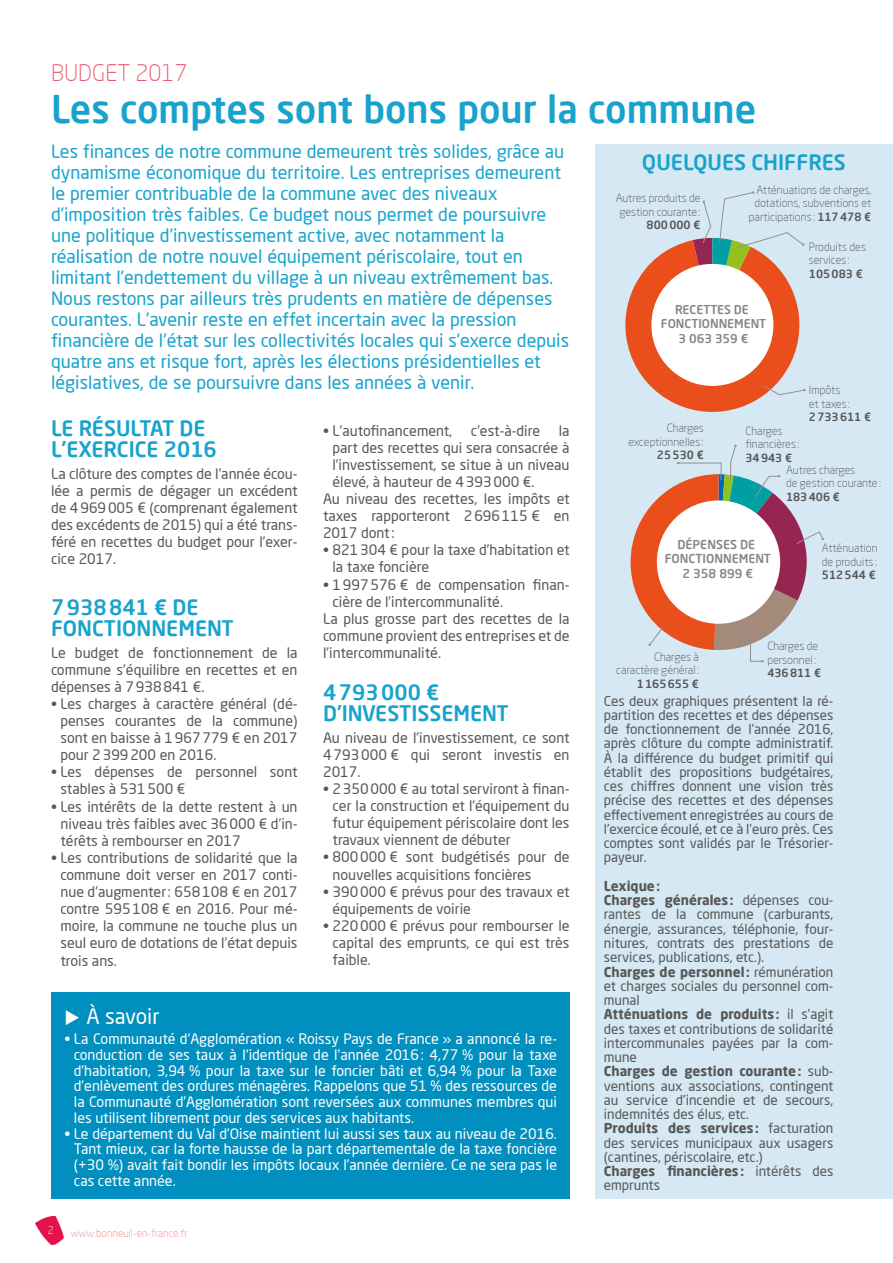
<style>
.page{position:relative;width:893px;height:1263px;background:#fff}
.page>*{position:absolute;margin:0;border:0;box-sizing:border-box;transform-origin:0 0}
.t1{font:500 37.5px "Neo Sans Pro";color:#17a3cc}
.t2{font:300 22.5px "Neo Sans Pro";color:#eb5669}
.t3{font:500 21px/21px "Neo Sans Pro";color:#17a3cc}
.t4{font:21px "Neo Sans Pro";color:#fff}
.t5{font:18px/21px "Neo Sans Pro";color:#17a3cc}
.t6{font:14.25px/17.1px "Neo Sans Pro";color:#575756;text-align:justify}
.t7{font:14.25px/15.8px "Neo Sans Pro";color:#fff;text-align:justify}
.t8{font:13.5px/14.2px "Neo Sans Pro";color:#575756;text-align:justify}
.t9{font:500 12.15px/14.5px "Neo Sans Pro";color:#878787;text-align:center}
.t10{font:300 11.25px/13.5px "Neo Sans Pro";color:#575756}
.t11{font:500 11.25px "Neo Sans Pro";color:#575756}
.t12{font:300 10.5px "Neo Sans Pro";color:#f0878c}
.t13{font:300 10.5px "Neo Sans Pro";color:#f3f2ee}
.s1{font-weight:500}
.s2{font-weight:700}
</style>
<div class="page">
<img style="left:35px;top:1217px;width:30px;height:28px">
<div style="left:595px;top:144px;width:298px;height:1055px;background:#d6e8f4"></div>
<div style="left:52px;top:992px;width:518px;height:207px;background:#008fbe"></div>
<svg style="left:625px;top:191px;width:181px;height:221px"></svg>
<svg style="left:631px;top:445px;width:193px;height:217px"></svg>
<h2 class="t2" style="left:51px;top:59px;width:138px">BUDGET 2017</h2>
<h1 class="t1" style="left:51px;top:85px;width:707px">Les comptes sont bons pour la commune</h1>
<p class="t5" style="left:51px;top:141px;width:519px">Les finances de notre commune demeurent très solides, grâce au dynamisme économique du territoire. Les entreprises demeurent le premier contribuable de la commune avec des niveaux d’imposition très faibles. Ce budget nous permet de poursuivre une politique d’investissement active, avec notamment la réalisation de notre nouvel équipement périscolaire, tout en limitant l’endettement du village à un niveau extrêmement bas.<br>Nous restons par ailleurs très prudents en matière de dépenses courantes. L’avenir reste en effet incertain avec la pression financière de l’état sur les collectivités locales qui s’exerce depuis quatre ans et risque fort, après les élections présidentielles et législatives, de se poursuivre dans les années à venir.</p>
<h3 class="t3" style="left:51px;top:418px;width:167px">LE RÉSULTAT DE<br>L’EXERCICE 2016</h3>
<p class="t6" style="left:51px;top:465px;width:248px">La clôture des comptes de l’année écou&shy;lée a permis de dégager un excédent de 4969005 € (comprenant également des excédents de 2015) qui a été trans&shy;féré en recettes du budget pour l’exer&shy;cice 2017.</p>
<h3 class="t3" style="left:51px;top:596px;width:184px">7938841 € DE<br>FONCTIONNEMENT</h3>
<p class="t6" style="left:51px;top:644px;width:248px">Le budget de fonctionnement de la commune s’équilibre en recettes et en dépenses à 7938841 €.</p>
<p class="t6" style="left:60px;top:695px;width:239px;text-indent:-9px">• Les charges à caractère général (dé&shy;penses courantes de la commune) sont en baisse à 1967779 € en 2017 pour 2399200 en 2016.</p>
<p class="t6" style="left:60px;top:763px;width:239px;text-indent:-9px">• Les dépenses de personnel sont stables à 531500 €</p>
<p class="t6" style="left:60px;top:797px;width:239px;text-indent:-9px">• Les intérêts de la dette restent à un niveau très faibles avec 36000 € d’in&shy;térêts à rembourser en 2017</p>
<p class="t6" style="left:60px;top:849px;width:239px;text-indent:-9px">• Les contributions de solidarité que la commune doit verser en 2017 conti&shy;nue d’augmenter: 658108 € en 2017 contre 595108 € en 2016. Pour mé&shy;moire, la commune ne touche plus un seul euro de dotations de l’état depuis trois ans.</p>
<p class="t6" style="left:323px;top:422px;width:131px">• L’autofinancement,</p>
<p class="t6" style="left:471px;top:422px;width:71px">c’est-à-dire</p>
<p class="t6" style="left:559px;top:422px;width:12px">la</p>
<p class="t6" style="left:332px;top:439px;width:239px">part des recettes qui sera consacrée à</p>
<p class="t6" style="left:332px;top:456px;width:238px">l’investissement, se situe à un niveau</p>
<p class="t6" style="left:332px;top:473px;width:204px">élevé, à hauteur de 4393000 €.</p>
<p class="t6" style="left:323px;top:490px;width:248px">Au niveau des recettes, les impôts et</p>
<p class="t6" style="left:323px;top:507px;width:248px">taxes rapporteront 2696115 € en</p>
<p class="t6" style="left:323px;top:524px;width:73px">2017 dont:</p>
<p class="t6" style="left:332px;top:541px;width:239px;text-indent:-9px">• 821304 € pour la taxe d’habitation et la taxe foncière</p>
<p class="t6" style="left:323px;top:576px;width:248px">• 1997576 € de compensation finan-</p>
<p class="t6" style="left:332px;top:593px;width:172px">cière de l’intercommunalité.</p>
<p class="t6" style="left:323px;top:610px;width:248px">La plus grosse part des recettes de la</p>
<p class="t6" style="left:323px;top:627px;width:248px">commune provient des entreprises et de</p>
<p class="t6" style="left:323px;top:644px;width:120px">l’intercommunalité.</p>
<h3 class="t3" style="left:323px;top:681px;width:187px">4793000 €<br>D'INVESTISSEMENT</h3>
<p class="t6" style="left:323px;top:729px;width:248px">Au niveau de l’investissement, ce sont 4793000 € qui seront investis en 2017.</p>
<p class="t6" style="left:332px;top:780px;width:239px;text-indent:-9px">• 2350000 € au total serviront à finan&shy;cer la construction et l’équipement du futur équipement périscolaire dont les travaux viennent de débuter</p>
<p class="t6" style="left:332px;top:848px;width:239px;text-indent:-9px">• 800000 € sont budgétisés pour de nouvelles acquisitions foncières</p>
<p class="t6" style="left:332px;top:883px;width:239px;text-indent:-9px">• 390000 € prévus pour des travaux et équipements de voirie</p>
<p class="t6" style="left:332px;top:917px;width:239px;text-indent:-9px">• 220000 € prévus pour rembourser le capital des emprunts, ce qui est très faible.</p>
<h3 class="t4" style="left:64px;top:1003px;width:97px">◆ À savoir</h3>
<p class="t7" style="left:74px;top:1031px;width:485px;text-indent:-9px">• La Communauté d'Agglomération « Roissy Pays de France » a annoncé la re&shy;conduction de ses taux à l’identique de l’année 2016: 4,77 % pour la taxe d’habitation, 3,94 % pour la taxe sur le foncier bâti et 6,94 % pour la Taxe d’enlèvement des ordures ménagères. Rappelons que 51 % des ressources de la Communauté d’Agglomération sont reversées aux communes membres qui les utilisent librement pour des services aux habitants.</p>
<p class="t7" style="left:74px;top:1125px;width:485px;text-indent:-9px">• Le département du Val d’Oise maintient lui aussi ses taux au niveau de 2016.<br>Tant mieux, car la forte hausse de la part départementale de la taxe foncière (+30 %) avait fait bondir les impôts locaux l’année dernière. Ce ne sera pas le cas cette année.</p>
<p class="t13" style="left:48px;top:1223px;width:8px">2</p>
<p class="t12" style="left:71px;top:1227px;width:118px">www.bonneuil-en-france.fr</p>
<h3 class="t3" style="left:642px;top:151px;width:205px">QUELQUES CHIFFRES</h3>
<p class="t10" style="left:616px;top:191px;width:86px;text-align:center">Autres produits de gestion courante:</p>
<p class="t11" style="left:647px;top:218px;width:55px">800000 €</p>
<p class="t10" style="left:749px;top:183px;width:124px;text-align:right">Atténuations de charges, dotations, subventions et participations : <span class="s1">117478 €</span></p>
<p class="t10" style="left:809px;top:240px;width:59px">Produits des services :</p>
<p class="t11" style="left:809px;top:267px;width:55px">105083 €</p>
<p class="t9" style="left:661px;top:302px;width:107px">RECETTES DE<br>FONCTIONNEMENT<br>3 063 359 €</p>
<p class="t10" style="left:809px;top:383px;width:43px">Impôts et taxes :</p>
<p class="t11" style="left:809px;top:410px;width:64px">2733611 €</p>
<p class="t10" style="left:628px;top:421px;width:77px;text-align:right">Charges exceptionnelles :</p>
<p class="t11" style="left:657px;top:448px;width:48px">25530 €</p>
<p class="t10" style="left:745px;top:424px;width:55px">Charges financières :</p>
<p class="t11" style="left:745px;top:451px;width:48px">34943 €</p>
<p class="t10" style="left:786px;top:463px;width:96px">Autres charges<br>de gestion courante:</p>
<p class="t11" style="left:786px;top:489px;width:55px">183406 €</p>
<p class="t9" style="left:665px;top:536px;width:108px">DÉPENSES DE<br>FONCTIONNEMENT<br>2 358 899 €</p>
<p class="t10" style="left:822px;top:541px;width:57px">Atténuation de produits :</p>
<p class="t11" style="left:822px;top:568px;width:55px">512544 €</p>
<p class="t10" style="left:616px;top:650px;width:84px;text-align:right">Charges à caractère général :</p>
<p class="t11" style="left:637px;top:677px;width:64px">1165655 €</p>
<p class="t10" style="left:767px;top:639px;width:52px">Charges de personnel :</p>
<p class="t11" style="left:767px;top:666px;width:55px">436811 €</p>
<p class="t8" style="left:604px;top:693px;width:231px">Ces deux graphiques présentent la ré&shy;partition des recettes et des dépenses de fonctionnement de l’année 2016, après clôture du compte administratif.<br>À la différence du budget primitif qui établit des propositions budgétaires, ces chiffres donnent une vision très précise des recettes et des dépenses effectivement enregistrées au cours de l’exercice écoulé, et ce à l’euro près. Ces comptes sont validés par le Trésorier&shy;payeur.</p>
<p class="t8" style="left:604px;top:879px;width:231px;text-align:left"><span class="s2">Lexique:<br>Charges générales:</span> dépenses cou&shy;rantes de la commune (carburants, énergie, assurances, téléphonie, four&shy;nitures, contrats des prestations de services, publications, etc.).<br><span class="s2">Charges de personnel:</span> rémunération et charges sociales du personnel com&shy;munal<br><span class="s2">Atténuations de produits:</span> il s’agit des taxes et contributions de solidarité intercommunales payées par la com&shy;mune<br><span class="s2">Charges de gestion courante:</span> sub&shy;ventions aux associations, contingent au service d’incendie et de secours, indemnités des élus, etc.<br><span class="s2">Produits des services:</span> facturation des services municipaux aux usagers (cantines, périscolaire, etc.)<br><span class="s2">Charges financières:</span> intérêts des emprunts</p>
</div>
